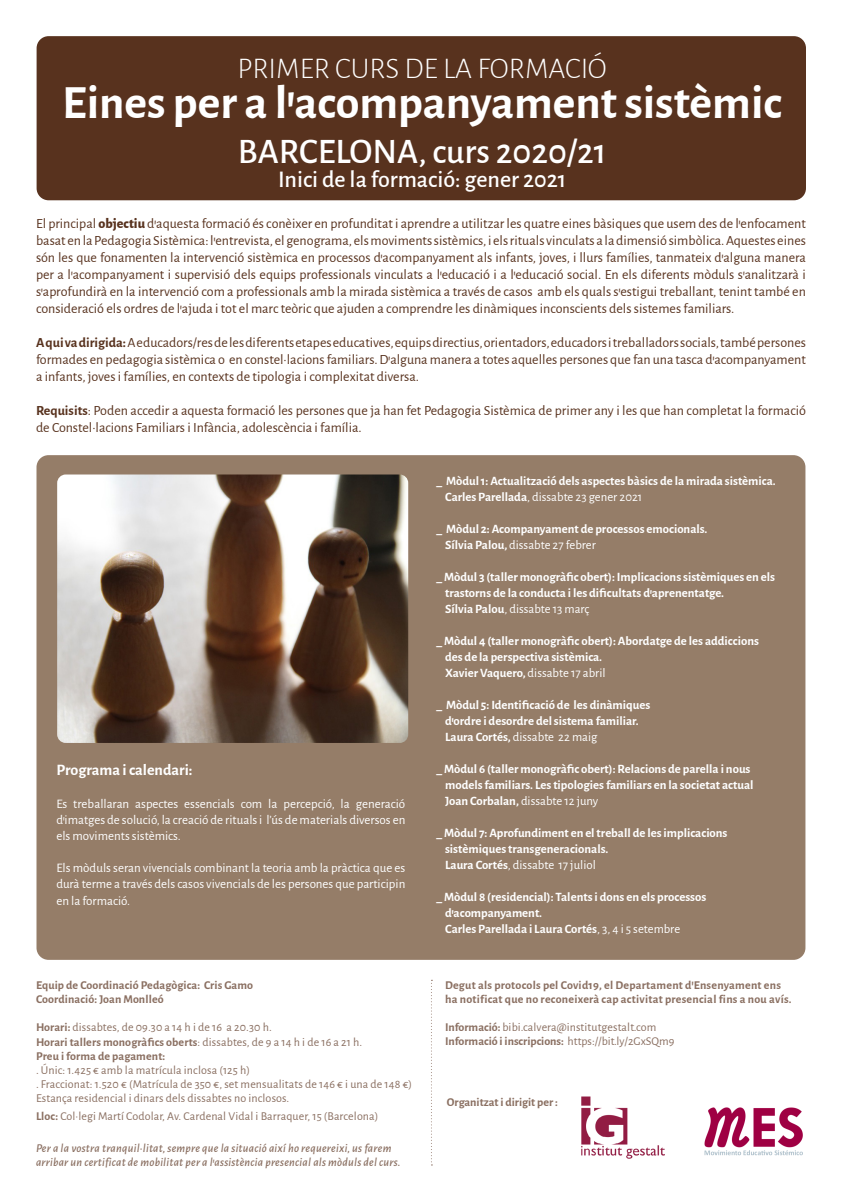
<style>
.page{position:relative;width:842px;height:1191px;background:#fff}
.page>*{position:absolute;margin:0;border:0;box-sizing:border-box;transform-origin:0 0}
.t1{font:700 48px "Alegreya Sans";color:#fff}
.t2{font:500 36px "Alegreya Sans";color:#fff}
.t3{font:300 30px "Alegreya Sans";color:#fff}
.t4{font:500 24px "Alegreya Sans";color:#fff}
.t5{font:700 16px "Alegreya Sans";color:#fff}
.t6{font:14px/17px "Alegreya Sans";color:#58321e;text-align:justify}
.t7{font:13px/16px "Alegreya Sans";color:#fff;text-align:justify}
.t8{font:700 12.8px/16px "Alegreya Sans";color:#fff}
.t9{font:700 12px/14px "Alegreya Sans";letter-spacing:.01em;color:#8a6f61}
.t10{font:12px "Alegreya Sans";letter-spacing:.01em;color:#8a6f61}
.t11{font:italic 500 12px/14px "Alegreya Sans";letter-spacing:.02em;color:#8a6f61}
.s1{font-weight:800}
.s2{font-weight:700}
.s3{font-weight:400}
</style>
<div class="page">
<div style="left:37px;top:36px;width:769px;height:164px;background:#58321e;border-radius:12px"></div>
<div style="left:36px;top:455px;width:769px;height:504px;background:#957d68;border-radius:12px"></div>
<svg style="left:431px;top:979px;width:1px;height:186px"></svg>
<img style="left:581px;top:1096px;width:222px;height:63px">
<img style="left:57px;top:474px;width:351px;height:269px">
<p class="t3" style="left:237px;top:48px;width:371px">PRIMER CURS DE LA FORMACIÓ</p>
<p class="t1" style="left:62px;top:67px;width:721px">Eines per a l’acompanyament sistèmic</p>
<p class="t2" style="left:238px;top:126px;width:370px">BARCELONA, curs 2020/21</p>
<p class="t4" style="left:278px;top:163px;width:290px">Inici de la formació: gener 2021</p>
<p class="t6" style="left:36px;top:214px;width:771px">El principal <span class="s1">objectiu</span> d’aquesta formació és conèixer en profunditat i aprendre a utilitzar les quatre eines bàsiques que usem des de l’enfocament basat en la Pedagogia Sistèmica: l’entrevista, el genograma, els moviments sistèmics, i els rituals vinculats a la dimensió simbòlica. Aquestes eines són les que fonamenten la intervenció sistèmica en processos d’acompanyament als infants, joves, i llurs famílies, tanmateix d’alguna manera per a l’acompanyament i supervisió dels equips professionals vinculats a l’educació i a l’educació social. En els diferents mòduls s’analitzarà i s’aprofundirà en la intervenció com a professionals amb la mirada sistèmica a través de casos amb els quals s’estigui treballant, tenint també en consideració els ordres de l’ajuda i tot el marc teòric que ajuden a comprendre les dinàmiques inconscients dels sistemes familiars.</p>
<p class="t6" style="left:36px;top:333px;width:771px"><span class="s2">A qui va dirigida:</span> A educadors/res de les diferents etapes educatives, equips directius, orientadors, educadors i treballadors socials, també persones formades en pedagogia sistèmica o en constel·lacions familiars. D’alguna manera a totes aquelles persones que fan una tasca d’acompanyament a infants, joves i famílies, en contexts de tipologia i complexitat diversa.</p>
<p class="t6" style="left:36px;top:401px;width:771px"><span class="s2">Requisits</span>: Poden accedir a aquesta formació les persones que ja han fet Pedagogia Sistèmica de primer any i les que han completat la formació de Constel·lacions Familiars i Infància, adolescència i família.</p>
<p class="t5" style="left:56px;top:758px;width:138px">Programa i calendari:</p>
<p class="t7" style="left:56px;top:795px;width:350px">Es treballaran aspectes essencials com la percepció, la generació d’imatges de solució, la creació de rituals i l’ús de materials diversos en els moviments sistèmics.</p>
<p class="t7" style="left:56px;top:859px;width:350px;line-height:16.5px">Els mòduls seran vivencials combinant la teoria amb la pràctica que es durà terme a través dels casos vivencials de les persones que participin en la formació.</p>
<p class="t9" style="left:36px;top:977px;width:219px">Equip de Coordinació Pedagògica: Cris Gamo</p>
<p class="t9" style="left:36px;top:991px;width:129px">Coordinació: Joan Monlleó</p>
<p class="t10" style="left:36px;top:1019px;width:237px"><span class="s2">Horari:</span> dissabtes, de 09.30 a 14 h i de 16 a 20.30 h.</p>
<p class="t9" style="left:36px;top:1034px;width:328px">Horari tallers monogràfics oberts<span class="s3">: dissabtes, de 9 a 14 h i de 16 a 21 h.</span></p>
<p class="t9" style="left:36px;top:1048px;width:131px">Preu i forma de pagament:</p>
<p class="t10" style="left:36px;top:1061px;width:216px">. Únic: 1.425 € amb la matrícula inclosa (125 h)</p>
<p class="t10" style="left:36px;top:1075px;width:378px">. Fraccionat: 1.520 € (Matrícula de 350 €, set mensualitats de 146 € i una de 148 €)</p>
<p class="t10" style="left:36px;top:1089px;width:255px">Estança residencial i dinars dels dissabtes no inclosos.</p>
<p class="t10" style="left:36px;top:1107px;width:344px"><span class="s2">Lloc:</span> Col·legi Martí Codolar, Av. Cardenal Vidal i Barraquer, 15 (Barcelona)</p>
<p class="t11" style="left:36px;top:1140px;width:366px">Per a la vostra tranquil·litat, sempre que la situació així ho requereixi, us farem arribar un certificat de mobilitat per a l’assistència presencial als mòduls del curs.</p>
<p class="t8" style="left:445px;top:472px;width:332px;text-indent:-9px">_ Mòdul 1: Actualització dels aspectes bàsics de la mirada sistèmica.<br>Carles Parellada<span class="s3">, dissabte 23 gener 2021</span></p>
<p class="t8" style="left:445px;top:520px;width:264px;text-indent:-9px">_ Mòdul 2: Acompanyament de processos emocionals.<br>Sílvia Palou, <span class="s3">dissabte 27 febrer</span></p>
<p class="t8" style="left:445px;top:568px;width:332px;text-indent:-9px">_ Mòdul 3 (taller monogràfic obert): Implicacions sistèmiques en els trastorns de la conducta i les dificultats d’aprenentatge.<br>Sílvia Palou<span class="s3">, dissabte 13 març</span></p>
<p class="t8" style="left:445px;top:632px;width:315px;text-indent:-9px">_ Mòdul 4 (taller monogràfic obert): Abordatge de les addiccions des de la perspectiva sistèmica.<br>Xavier Vaquero, <span class="s3">dissabte 17 abril</span></p>
<p class="t8" style="left:445px;top:696px;width:207px;text-indent:-9px">_ Mòdul 5: Identificació de les dinàmiques d’ordre i desordre del sistema familiar.<br>Laura Cortés, <span class="s3">dissabte 22 maig</span></p>
<p class="t8" style="left:445px;top:760px;width:310px;text-indent:-9px">_ Mòdul 6 (taller monogràfic obert): Relacions de parella i nous models familiars. Les tipologies familiars en la societat actual<br>Joan Corbalan, <span class="s3">dissabte 12 juny</span></p>
<p class="t8" style="left:445px;top:824px;width:284px;text-indent:-9px">_ Mòdul 7: Aprofundiment en el treball de les implicacions sistèmiques transgeneracionals.<br>Laura Cortés<span class="s3">, dissabte 17 juliol</span></p>
<p class="t8" style="left:445px;top:888px;width:263px;text-indent:-9px">_ Mòdul 8 (residencial): Talents i dons en els processos d’acompanyament.<br>Carles Parellada i Laura Cortés<span class="s3">, 3, 4 i 5 setembre</span></p>
<p class="t9" style="left:445px;top:977px;width:348px">Degut als protocols pel Covid19, el Departament d’Ensenyament ens ha notificat que no reconeixerà cap activitat presencial fins a nou avís.</p>
<p class="t10" style="left:445px;top:1019px;width:213px"><span class="s2">Informació:</span> bibi.calvera@institutgestalt.com</p>
<p class="t9" style="left:445px;top:1033px;width:231px">Informació i inscripcions: <span class="s3">https://bit.ly/2GxSQm9</span></p>
<p class="t9" style="left:447px;top:1094px;width:112px">Organitzat i dirigit per :</p>
</div>
